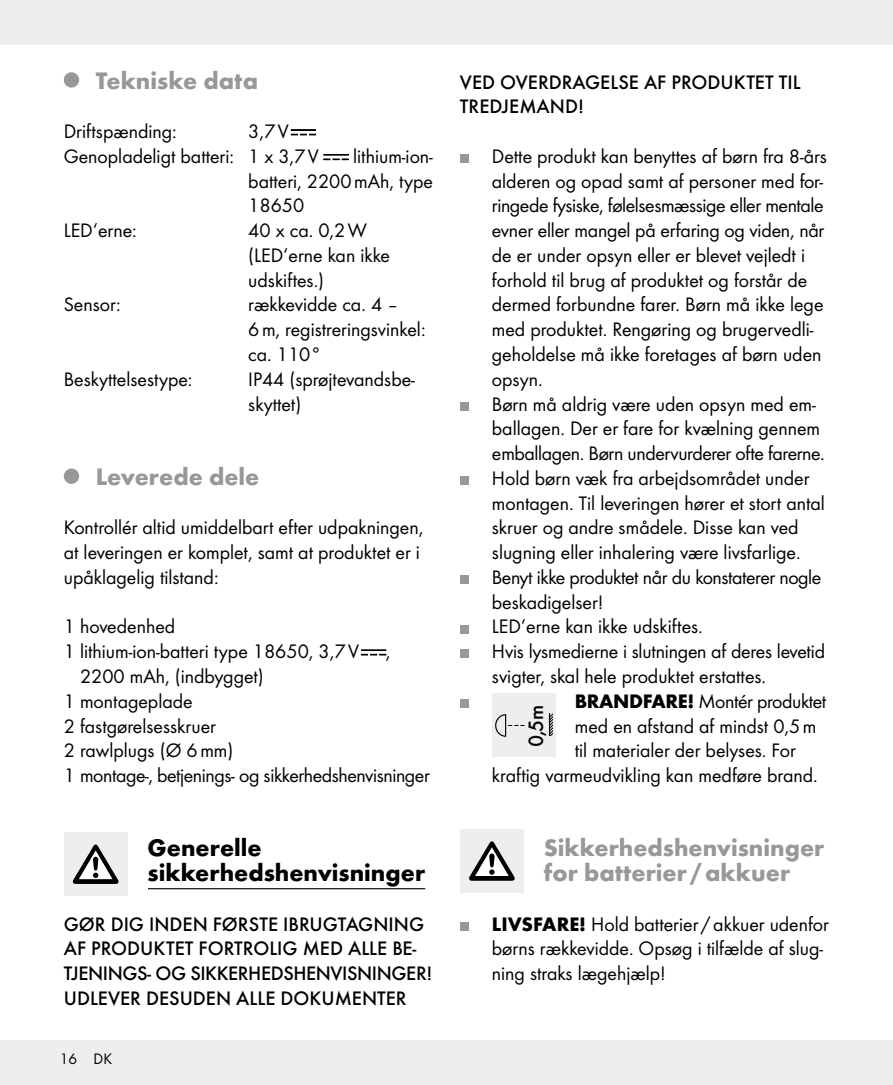
<style>
.page{position:relative;width:893px;height:1085px;background:#fff}
.page>*{position:absolute;margin:0;border:0;box-sizing:border-box;transform-origin:0 0}
.t1{font:700 24.75px/24.8px "Futura";color:#97979c}
.t2{font:700 24.75px/24.8px "Futura";color:#000}
.t3{font:500 21.6px "Futura";color:#000}
.t4{font:20.25px/24.8px "Futura Boo";color:#000}
.t5{font:500 20.25px/24.8px "Futura";color:#000}
.t6{font:20.25px "Futura Boo";letter-spacing:-.02em;color:#000}
.t7{font:15.75px "Futura Boo";color:#000}
.s1{font-family:"Futura";font-weight:700}
</style>
<div class="page">
<div style="left:0;top:0;width:893px;height:45px;background:#eceeef"></div>
<div style="left:0;top:1040px;width:893px;height:44px;background:#eceeef"></div>
<hr style="left:148px;top:888px;width:277px;height:1px;background:#000">
<div style="left:64px;top:72px;width:15px;height:16px;background:#97979c;border-radius:50%"></div>
<svg style="left:291px;top:130px;width:25px;height:5px"></svg>
<svg style="left:324px;top:154px;width:24px;height:6px"></svg>
<div style="left:64px;top:468px;width:15px;height:16px;background:#97979c;border-radius:50%"></div>
<svg style="left:362px;top:649px;width:24px;height:6px"></svg>
<div style="left:64px;top:832px;width:64px;height:64px;background:#eceeef"></div>
<svg style="left:73px;top:844px;width:45px;height:39px"></svg>
<div style="left:460px;top:154px;width:9px;height:9px;background:#97979c"></div>
<div style="left:460px;top:402px;width:9px;height:8px;background:#97979c"></div>
<div style="left:460px;top:476px;width:9px;height:9px;background:#97979c"></div>
<div style="left:460px;top:575px;width:9px;height:9px;background:#97979c"></div>
<div style="left:460px;top:624px;width:9px;height:9px;background:#97979c"></div>
<div style="left:460px;top:649px;width:9px;height:9px;background:#97979c"></div>
<div style="left:460px;top:699px;width:9px;height:8px;background:#97979c"></div>
<div style="left:492px;top:693px;width:64px;height:64px;background:#eceeef"></div>
<svg style="left:549px;top:713px;width:3px;height:22px"></svg>
<svg style="left:495px;top:714px;width:30px;height:23px"></svg>
<div style="left:460px;top:829px;width:64px;height:63px;background:#eceeef"></div>
<svg style="left:469px;top:841px;width:46px;height:39px"></svg>
<div style="left:460px;top:921px;width:9px;height:9px;background:#97979c"></div>
<p class="t1" style="left:96px;top:67px;width:164px">Tekniske data</p>
<p class="t4" style="left:64px;top:119px;width:115px">Driftspænding:</p>
<p class="t4" style="left:64px;top:119px;width:257px;text-indent:184px">3,7V<br>Genopladeligt batteri: 1 x 3,7V</p>
<p class="t4" style="left:248px;top:144px;width:186px;text-align:justify;text-indent:105px">lithium-ion&shy;batteri, 2200mAh, type 18650</p>
<p class="t4" style="left:64px;top:218px;width:75px">LED‘erne:</p>
<p class="t4" style="left:248px;top:218px;width:143px">40 x ca. 0,2W (LED‘erne kan ikke udskiftes.)</p>
<p class="t4" style="left:64px;top:292px;width:58px">Sensor:</p>
<p class="t4" style="left:248px;top:292px;width:179px">rækkevidde ca. 4 ‒<br>6m, registreringsvinkel: ca. 110°</p>
<p class="t4" style="left:64px;top:366px;width:130px">Beskyttelsestype:</p>
<p class="t4" style="left:248px;top:366px;width:168px">IP44 (sprøjtevandsbe&shy;skyttet)</p>
<p class="t1" style="left:96px;top:463px;width:165px">Leverede dele</p>
<p class="t4" style="left:64px;top:515px;width:361px">Kontrollér altid umiddelbart efter udpakningen, at leveringen er komplet, samt at produktet er i upåklagelig tilstand:</p>
<p class="t4" style="left:64px;top:614px;width:297px">1 hovedenhed<br>1 lithium-ion-batteri type 18650, 3,7V</p>
<p class="t4" style="left:386px;top:639px;width:6px">,</p>
<p class="t4" style="left:64px;top:663px;width:367px;text-indent:16px">2200 mAh, (indbygget)<br>1 montageplade<br>2 fastgørelsesskruer<br>2 rawlplugs (Ø 6mm)<br>1 montage-, betjenings- og sikkerhedshenvisninger</p>
<p class="t2" style="left:148px;top:835px;width:279px">Generelle sikkerhedshenvisninger</p>
<p class="t5" style="left:64px;top:911px;width:370px">GØR DIG INDEN FØRSTE IBRUGTAGNING AF PRODUKTET FORTROLIG MED ALLE BE-TJENINGS- OG SIKKERHEDSHENVISNINGER!<br>UDLEVER DESUDEN ALLE DOKUMENTER</p>
<p class="t7" style="left:60px;top:1048px;width:54px">16 DK</p>
<p class="t5" style="left:460px;top:69px;width:342px">VED OVERDRAGELSE AF PRODUKTET TIL<br>TREDJEMAND!</p>
<p class="t4" style="left:492px;top:144px;width:336px">Dette produkt kan benyttes af børn fra 8-års alderen og opad samt af personer med for&shy;ringede fysiske, følelsesmæssige eller mentale evner eller mangel på erfaring og viden, når de er under opsyn eller er blevet vejledt i forhold til brug af produktet og forstår de dermed forbundne farer. Børn må ikke lege med produktet. Rengøring og brugervedli&shy;geholdelse må ikke foretages af børn uden opsyn.<br>Børn må aldrig være uden opsyn med em&shy;ballagen. Der er fare for kvælning gennem emballagen. Børn undervurderer ofte farerne.<br>Hold børn væk fra arbejdsområdet under montagen. Til leveringen hører et stort antal skruer og andre smådele. Disse kan ved slugning eller inhalering være livsfarlige.<br>Benyt ikke produktet når du konstaterer nogle beskadigelser!<br>LED‘erne kan ikke udskiftes.<br>Hvis lysmedierne i slutningen af deres levetid svigter, skal hele produktet erstattes.</p>
<p class="t3" style="left:523px;top:747px;width:44px;rotate:-90deg">0,5m</p>
<p class="t6" style="left:575px;top:688px;width:253px"><span class="s1">BRANDFARE!</span> Montér produktet</p>
<p class="t4" style="left:575px;top:713px;width:243px">med en afstand af mindst 0,5m</p>
<p class="t4" style="left:575px;top:738px;width:223px">til materialer der belyses. For</p>
<p class="t4" style="left:492px;top:762px;width:327px">kraftig varmeudvikling kan medføre brand.</p>
<p class="t1" style="left:544px;top:835px;width:282px">Sikkerhedshenvisninger for batterier /akkuer</p>
<p class="t4" style="left:492px;top:911px;width:339px"><span class="s1">LIVSFARE!</span> Hold batterier /akkuer udenfor børns rækkevidde. Opsøg i tilfælde af slug&shy;ning straks lægehjælp!</p>
</div>
